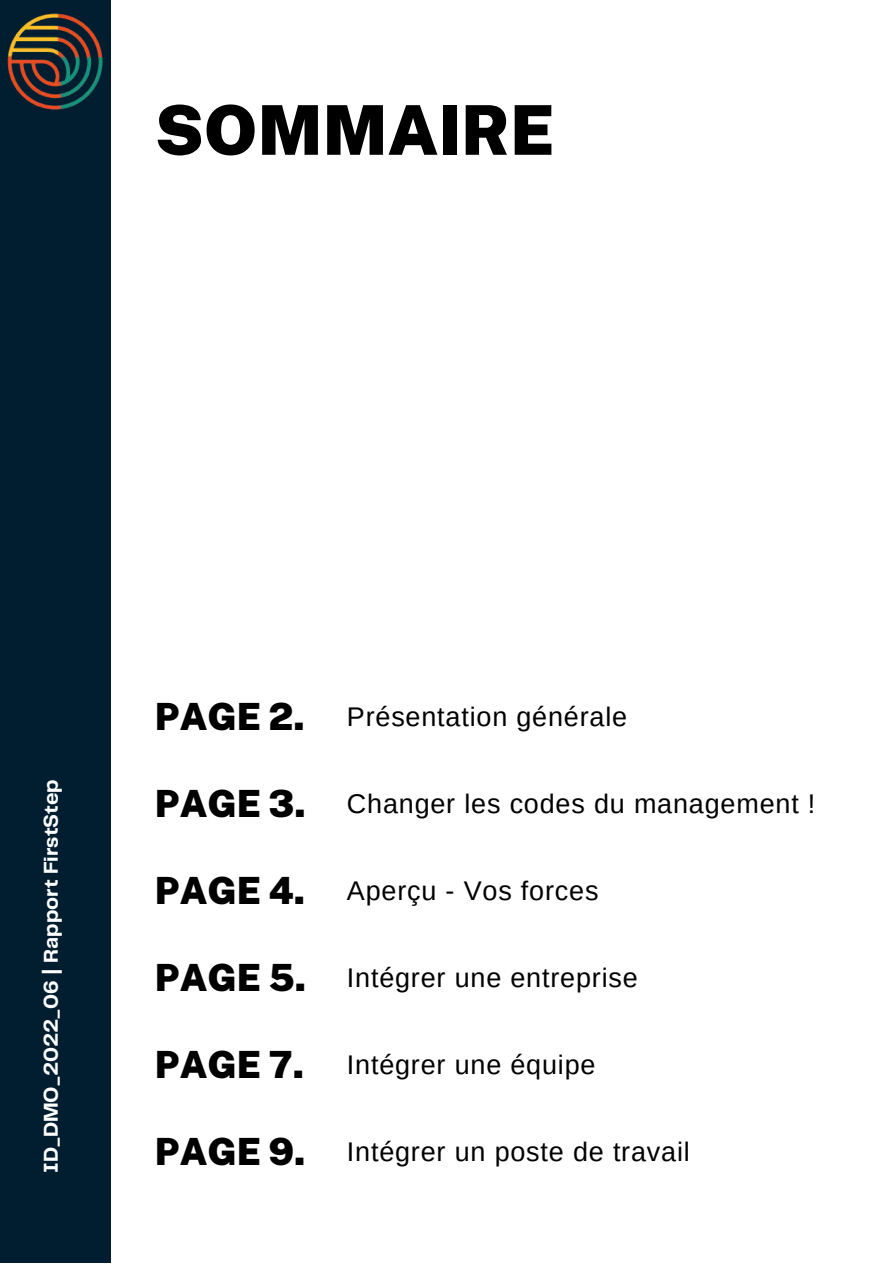
<style>
.page{position:relative;width:893px;height:1264px;background:#fff}
.page>*{position:absolute;margin:0;border:0;box-sizing:border-box;transform-origin:0 0}
.t1{font:900 68.55px "Public Sans";color:#000}
.t2{font:27px "Arimo";letter-spacing:.03em;color:#000}
.t3{font:700 20.7px "Telegraf";color:#fff}
.s1{font-family:"Public Sans";font-weight:900;font-size:37.5px}
</style>
<div class="page">
<div style="left:0;top:0;width:110px;height:1262px;background:#011e31"></div>
<img style="left:7px;top:13px;width:96px;height:97px">
<h1 class="t1" style="left:155px;top:90px;width:401px">SOMMAIRE</h1>
<p class="t3" style="left:42px;top:1173px;width:395px;rotate:-90deg">ID_DMO_2022_06 | Rapport FirstStep</p>
<p class="t2" style="left:155px;top:701px;width:474px"><span class="s1">PAGE 2.</span> Présentation générale</p>
<p class="t2" style="left:155px;top:788px;width:662px"><span class="s1">PAGE 3.</span> Changer les codes du management !</p>
<p class="t2" style="left:155px;top:875px;width:445px"><span class="s1">PAGE 4.</span> Aperçu - Vos forces</p>
<p class="t2" style="left:155px;top:962px;width:484px"><span class="s1">PAGE 5.</span> Intégrer une entreprise</p>
<p class="t2" style="left:155px;top:1049px;width:442px"><span class="s1">PAGE 7.</span> Intégrer une équipe</p>
<p class="t2" style="left:155px;top:1136px;width:536px"><span class="s1">PAGE 9.</span> Intégrer un poste de travail</p>
</div>
